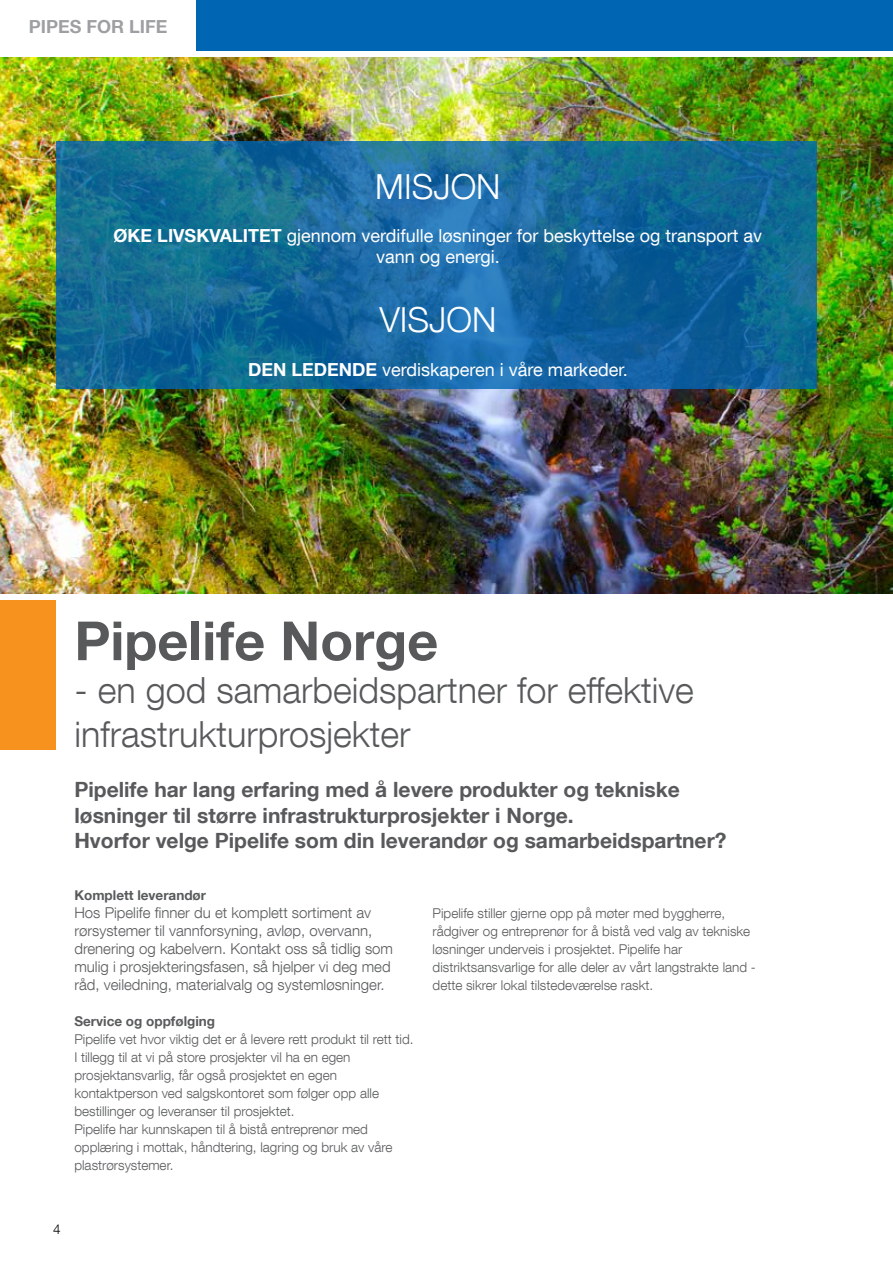
<style>
.page{position:relative;width:893px;height:1263px;background:#fff}
.page>*{position:absolute;margin:0;border:0;box-sizing:border-box;transform-origin:0 0}
.t1{font:700 54px "Helvetica Neue LT Com";color:#58595b}
.t2{font:300 36px/43.2px "Helvetica Neue LT Com";color:#58595b}
.t3{font:300 34.5px "Helvetica Neue LT Com";color:#fff}
.t4{font:700 21px/25.2px "Helvetica Neue LT Com";color:#58595b}
.t5{font:18px/21.6px "Helvetica Neue LT Com";color:#fff;text-align:center}
.t6{font:700 18px "Helvetica Neue LT Com";color:#9d9fa2}
.t7{font:300 15px/18px "Helvetica Neue LT Com";color:#585a5b}
.t8{font:300 13.5px/18px "Helvetica Neue LT Com";color:#585a5b}
.t9{font:700 13.5px "Helvetica Neue LT Com";color:#585a5b}
.t10{font:300 13.5px "Helvetica Neue LT Com";color:#000}
.s1{font-weight:700}
</style>
<div class="page">
<div style="left:0;top:601px;width:55px;height:149px;background:#f7921e"></div>
<img style="left:0;top:57px;width:893px;height:537px">
<svg style="left:56px;top:141px;width:760px;height:248px;background:#15699b"></svg>
<div style="left:197px;top:0;width:696px;height:51px;background:#0066b3"></div>
<h3 class="t6" style="left:29px;top:15px;width:140px">PIPES FOR LIFE</h3>
<h3 class="t3" style="left:375px;top:165px;width:127px">MISJON</h3>
<h3 class="t5" style="left:114px;top:224px;width:650px"><span class="s1">ØKE LIVSKVALITET</span> gjennom verdifulle løsninger for beskyttelse og transport av vann og energi.</h3>
<h3 class="t3" style="left:379px;top:299px;width:118px">VISJON</h3>
<h3 class="t5" style="left:248px;top:358px;width:381px"><span class="s1">DEN LEDENDE</span> verdiskaperen i våre markeder.</h3>
<h1 class="t1" style="left:74px;top:607px;width:365px">Pipelife Norge</h1>
<h2 class="t2" style="left:74px;top:668px;width:621px">- en god samarbeidspartner for effektive infrastrukturprosjekter</h2>
<h3 class="t4" style="left:74px;top:777px;width:654px">Pipelife har lang erfaring med å levere produkter og tekniske løsninger til større infrastrukturprosjekter i Norge.<br>Hvorfor velge Pipelife som din leverandør og samarbeidspartner?</h3>
<p class="t9" style="left:74px;top:887px;width:133px">Komplett leverandør</p>
<p class="t7" style="left:74px;top:903px;width:320px">Hos Pipelife finner du et komplett sortiment av rørsystemer til vannforsyning, avløp, overvann, drenering og kabelvern. Kontakt oss så tidlig som mulig i prosjekteringsfasen, så hjelper vi deg med råd, veiledning, materialvalg og systemløsninger.</p>
<p class="t9" style="left:74px;top:1013px;width:142px">Service og oppfølging</p>
<p class="t8" style="left:74px;top:1030px;width:341px">Pipelife vet hvor viktig det er å levere rett produkt til rett tid.<br>I tillegg til at vi på store prosjekter vil ha en egen prosjektansvarlig, får også prosjektet en egen kontaktperson ved salgskontoret som følger opp alle bestillinger og leveranser til prosjektet.<br>Pipelife har kunnskapen til å bistå entreprenør med opplæring i mottak, håndtering, lagring og bruk av våre plastrørsystemer.</p>
<p class="t8" style="left:433px;top:904px;width:325px">Pipelife stiller gjerne opp på møter med byggherre, rådgiver og entreprenør for å bistå ved valg av tekniske løsninger underveis i prosjektet. Pipelife har distriktsansvarlige for alle deler av vårt langstrakte land - dette sikrer lokal tilstedeværelse raskt.</p>
<p class="t10" style="left:53px;top:1221px;width:9px">4</p>
</div>
